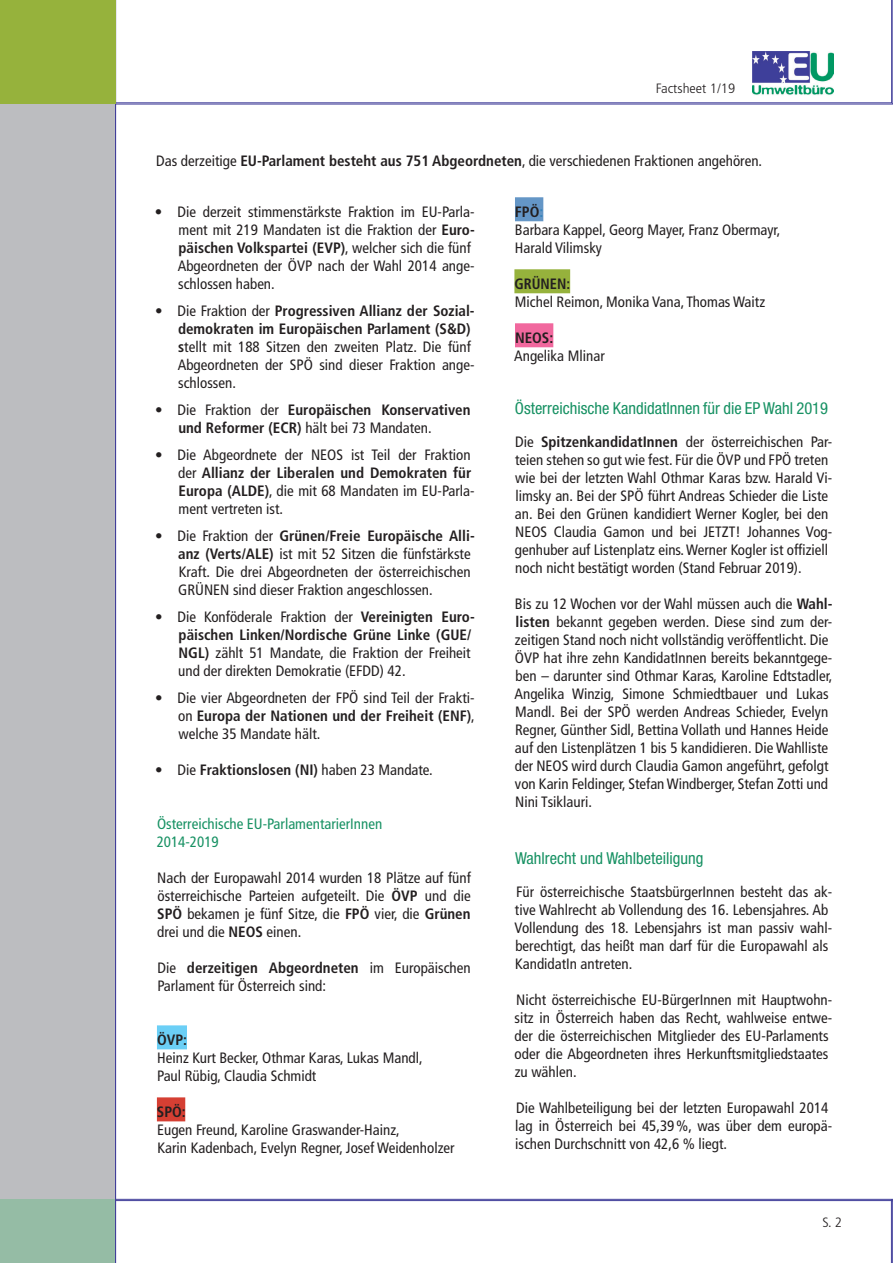
<style>
.page{position:relative;width:893px;height:1263px;background:#fff}
.page>*{position:absolute;margin:0;border:0;box-sizing:border-box;transform-origin:0 0}
.t1{font:condensed 16.5px "Helvetica Neue LT";color:#179163}
.t2{font:condensed 15px/18px "Frutiger LT";color:#231f20}
.t3{font:700 condensed 15px/18px "Frutiger LT";color:#231f20}
.t4{font:condensed 15px/18px "Frutiger LT";color:#179163}
.t5{font:700 condensed 15px "Frutiger LT";color:#231f20;scale:.96 1}
.t6{font:300 condensed 13.5px "Frutiger LT";color:#231f20;scale:1.1 1}
.s1{font-weight:700}
.s2{font-weight:400}
.s3{font-weight:700;color:#3683ba}
</style>
<div class="page">
<svg style="left:116px;top:0;width:776px;height:103px"></svg>
<img style="left:752px;top:51px;width:81px;height:44px">
<svg style="left:116px;top:1200px;width:775px;height:63px"></svg>
<div style="left:0;top:0;width:116px;height:1263px;background:#bcbdc0"></div>
<div style="left:0;top:1199px;width:115px;height:64px;background:#95bca5"></div>
<div style="left:0;top:0;width:115px;height:104px;background:#96b23c"></div>
<svg style="left:891px;top:1199px;width:2px;height:64px"></svg>
<div style="left:157px;top:1025px;width:30px;height:24px;background:#6bcff6"></div>
<div style="left:157px;top:1097px;width:28px;height:24px;background:#d53f33"></div>
<div style="left:515px;top:197px;width:28px;height:24px;background:#6496c6"></div>
<div style="left:514px;top:269px;width:56px;height:24px;background:#96b23c"></div>
<div style="left:515px;top:323px;width:38px;height:24px;background:#f1689e"></div>
<p class="t6" style="left:656px;top:81px;width:74px">Factsheet 1/19</p>
<p class="t2" style="left:156px;top:152px;width:607px">Das derzeitige <span class="s1">EU-Parlament besteht aus 751 Abgeordneten</span>, die verschiedenen Fraktionen angehören.</p>
<p class="t2" style="left:178px;top:203px;width:298px;text-indent:-23px">• Die derzeit stimmenstärkste Fraktion im EU-Parla&shy;ment mit 219 Mandaten ist die Fraktion der <span class="s1">Euro&shy;päischen Volkspartei (EVP)</span>, welcher sich die fünf Abgeordneten der ÖVP nach der Wahl 2014 ange&shy;schlossen haben.</p>
<p class="t2" style="left:178px;top:302px;width:298px;text-indent:-23px">• Die Fraktion der <span class="s1">Progressiven Allianz der Sozial&shy;demokraten im Europäischen Parlament (S&amp;D) s</span>tellt mit 188 Sitzen den zweiten Platz. Die fünf Abgeordneten der SPÖ sind dieser Fraktion ange&shy;schlossen.</p>
<p class="t3" style="left:178px;top:401px;width:294px;text-indent:-23px"><span class="s2">• Die Fraktion der</span> Europäischen Konservativen und Reformer (ECR) <span class="s2">hält bei 73 Mandaten.</span></p>
<p class="t2" style="left:178px;top:446px;width:298px;text-indent:-23px">• Die Abgeordnete der NEOS ist Teil der Fraktion der <span class="s1">Allianz der Liberalen und Demokraten für Europa (ALDE)</span>, die mit 68 Mandaten im EU-Parla&shy;ment vertreten ist.</p>
<p class="t2" style="left:178px;top:527px;width:298px;text-indent:-23px">• Die Fraktion der <span class="s1">Grünen/Freie Europäische Alli&shy;anz (Verts/ALE)</span> ist mit 52 Sitzen die fünfstärkste Kraft. Die drei Abgeordneten der österreichischen GRÜNEN sind dieser Fraktion angeschlossen.</p>
<p class="t2" style="left:178px;top:608px;width:298px;text-indent:-23px">• Die Konföderale Fraktion der <span class="s1">Vereinigten Euro&shy;päischen Linken/Nordische Grüne Linke (GUE/ NGL)</span> zählt 51 Mandate, die Fraktion der Freiheit und der direkten Demokratie (EFDD) 42.</p>
<p class="t2" style="left:178px;top:689px;width:298px;text-align:justify;text-indent:-23px">• Die vier Abgeordneten der FPÖ sind Teil der Frakti&shy;on <span class="s1">Europa der Nationen und der Freiheit (ENF)</span>, welche 35 Mandate hält.</p>
<p class="t2" style="left:155px;top:761px;width:279px">• Die <span class="s1">Fraktionslosen (NI)</span> haben 23 Mandate.</p>
<p class="t4" style="left:157px;top:815px;width:227px">Österreichische EU-ParlamentarierInnen<br>2014-2019</p>
<p class="t2" style="left:157px;top:869px;width:315px;text-align:justify">Nach der Europawahl 2014 wurden 18 Plätze auf fünf österreichische Parteien aufgeteilt. Die <span class="s1">ÖVP</span> und die <span class="s1">SPÖ</span> bekamen je fünf Sitze, die <span class="s1">FPÖ</span> vier, die <span class="s1">Grünen </span>drei und die <span class="s1">NEOS</span> einen.</p>
<p class="t2" style="left:157px;top:959px;width:315px">Die <span class="s1">derzeitigen Abgeordneten</span> im Europäischen<br>Parlament für Österreich sind:</p>
<p class="t2" style="left:515px;top:203px;width:267px"><span class="s1">FPÖ</span><span class="s3">:<br></span>Barbara Kappel, Georg Mayer, Franz Obermayr,<br>Harald Vilimsky</p>
<p class="t5" style="left:514px;top:275px;width:60px">GRÜNEN:</p>
<p class="t2" style="left:515px;top:293px;width:252px">Michel Reimon, Monika Vana, Thomas Waitz</p>
<p class="t3" style="left:515px;top:329px;width:40px">NEOS:</p>
<p class="t2" style="left:514px;top:347px;width:92px">Angelika Mlinar</p>
<p class="t1" style="left:515px;top:399px;width:315px">Österreichische KandidatInnen für die EP Wahl 2019</p>
<p class="t2" style="left:515px;top:433px;width:319px">Die <span class="s1">SpitzenkandidatInnen</span> der österreichischen Par&shy;teien stehen so gut wie fest. Für die ÖVP und FPÖ treten wie bei der letzten Wahl Othmar Karas bzw. Harald Vi&shy;limsky an. Bei der SPÖ führt Andreas Schieder die Liste an. Bei den Grünen kandidiert Werner Kogler, bei den NEOS Claudia Gamon und bei JETZT! Johannes Vog&shy;genhuber auf Listenplatz eins. Werner Kogler ist offiziell noch nicht bestätigt worden (Stand Februar 2019).</p>
<p class="t2" style="left:514px;top:595px;width:319px">Bis zu 12 Wochen vor der Wahl müssen auch die <span class="s1">Wahl&shy;listen</span> bekannt gegeben werden. Diese sind zum der&shy;zeitigen Stand noch nicht vollständig veröffentlicht. Die ÖVP hat ihre zehn KandidatInnen bereits bekanntgege&shy;ben – darunter sind Othmar Karas, Karoline Edtstadler, Angelika Winzig, Simone Schmiedtbauer und Lukas Mandl. Bei der SPÖ werden Andreas Schieder, Evelyn Regner, Günther Sidl, Bettina Vollath und Hannes Heide auf den Listenplätzen 1 bis 5 kandidieren. Die Wahlliste der NEOS wird durch Claudia Gamon angeführt, gefolgt von Karin Feldinger, StefanWindberger, Stefan Zotti und Nini Tsiklauri.</p>
<p class="t1" style="left:515px;top:849px;width:190px">Wahlrecht und Wahlbeteiligung</p>
<p class="t2" style="left:514px;top:883px;width:319px">Für österreichische StaatsbürgerInnen besteht das ak&shy;tive Wahlrecht ab Vollendung des 16. Lebensjahres. Ab Vollendung des 18. Lebensjahrs ist man passiv wahl&shy;berechtigt, das heißt man darf für die Europawahl als KandidatIn antreten.</p>
<p class="t2" style="left:515px;top:991px;width:319px">Nicht österreichische EU-BürgerInnen mit Hauptwohn&shy;sitz in Österreich haben das Recht, wahlweise entwe&shy;der die österreichischen Mitglieder des EU-Parlaments oder die Abgeordneten ihres Herkunftsmitgliedstaates zu wählen.</p>
<p class="t2" style="left:515px;top:1099px;width:319px">Die Wahlbeteiligung bei der letzten Europawahl 2014 lag in Österreich bei 45,39%, was über dem europä&shy;ischen Durchschnitt von 42,6 % liegt.</p>
<p class="t3" style="left:157px;top:1031px;width:32px">ÖVP:</p>
<p class="t2" style="left:157px;top:1049px;width:267px">Heinz Kurt Becker, Othmar Karas, Lukas Mandl,<br>Paul Rübig, Claudia Schmidt</p>
<p class="t3" style="left:157px;top:1103px;width:30px">SPÖ:</p>
<p class="t2" style="left:157px;top:1121px;width:299px">Eugen Freund, Karoline Graswander-Hainz,<br>Karin Kadenbach, Evelyn Regner, Josef Weidenholzer</p>
<p class="t6" style="left:822px;top:1215px;width:19px">S. 2</p>
</div>
